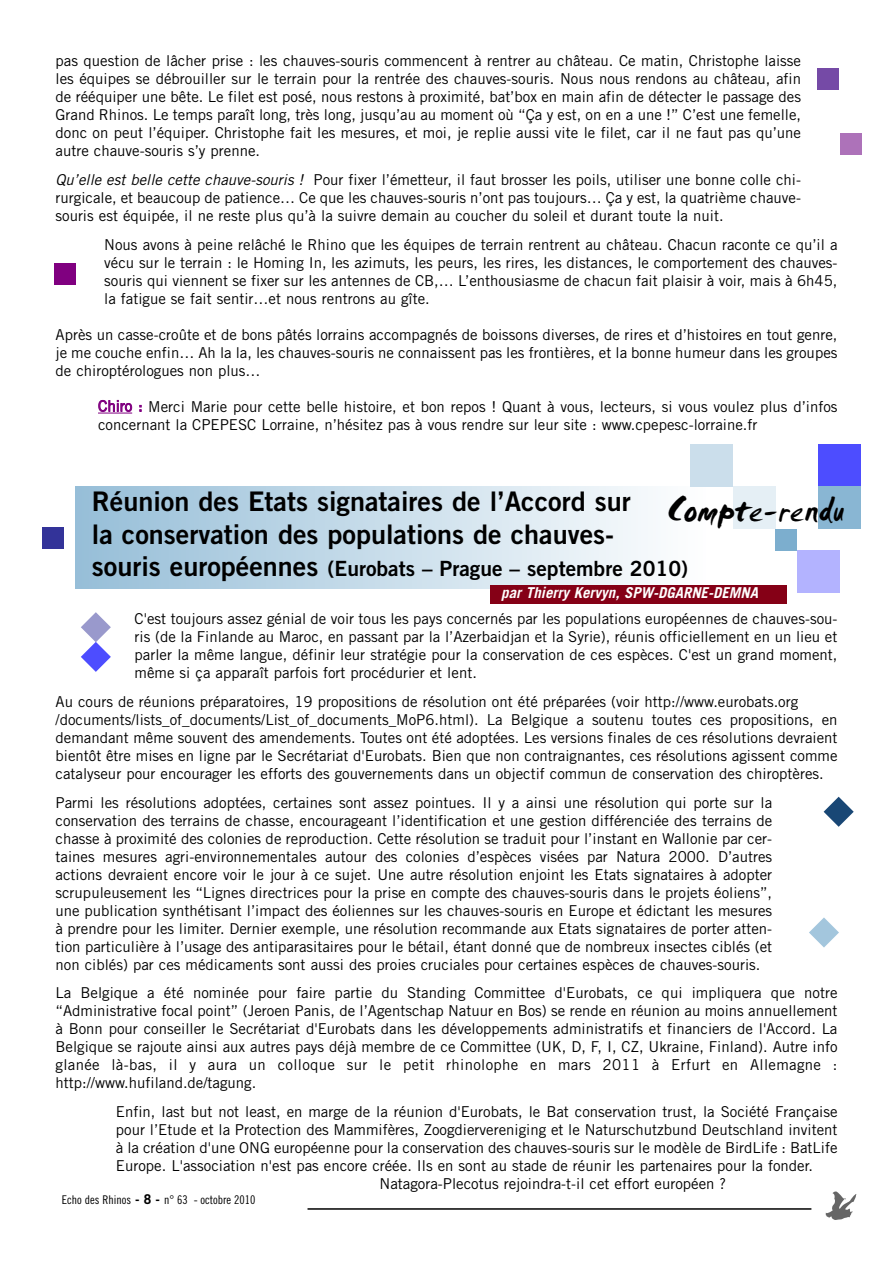
<style>
.page{position:relative;width:893px;height:1263px;background:#fff}
.page>*{position:absolute;margin:0;border:0;box-sizing:border-box;transform-origin:0 0}
.t1{font:36px "Smudger Plain";color:#000}
.t2{font:27px/32.4px "Trade Gothic Bold Two";color:#000}
.t3{font:21px "Trade Gothic Bold Two";color:#000}
.t4{font:15px/18px "Trade Gothic";color:#000;text-align:justify}
.t5{font:italic 700 15px "Trade Gothic";color:#fff}
.t6{font:12px "Trade Gothic Cond Eighteen";color:#000}
.s1{font-style:italic}
.s2{color:#800080}
.s3{font-size:27px}
.s4{font-family:"Trade Gothic";font-weight:700;font-size:13.5px}
</style>
<div class="page">
<hr style="left:98px;top:413px;width:34px;height:1px;background:#800080">
<hr style="left:307px;top:1208px;width:504px;height:2px;background:#000">
<img style="left:825px;top:1191px;width:31px;height:29px">
<div style="left:817px;top:68px;width:22px;height:21px;background:#754aa6"></div>
<div style="left:840px;top:133px;width:21px;height:21px;background:#ad72b9"></div>
<div style="left:75px;top:486px;width:631px;height:102px;background:linear-gradient(to right,#96bed8,#fefeff)"></div>
<div style="left:776px;top:529px;width:21px;height:21px;background:#7caece"></div>
<div style="left:733px;top:487px;width:43px;height:42px;background:#e5eff5"></div>
<div style="left:691px;top:444px;width:42px;height:43px;background:#cbdeeb"></div>
<div style="left:818px;top:444px;width:43px;height:43px;background:#4d4dff"></div>
<div style="left:797px;top:550px;width:42px;height:43px;background:#b3b3ff"></div>
<div style="left:818px;top:487px;width:43px;height:42px;background:#89b6d3"></div>
<div style="left:491px;top:585px;width:296px;height:18px;background:#850016"></div>
<div style="left:54px;top:263px;width:21px;height:22px;background:#800080"></div>
<div style="left:43px;top:527px;width:21px;height:21px;background:#339"></div>
<svg style="left:81px;top:612px;width:30px;height:60px"></svg>
<svg style="left:824px;top:797px;width:30px;height:30px"></svg>
<svg style="left:809px;top:917px;width:30px;height:30px"></svg>
<p class="t4" style="left:56px;top:52px;width:747px">pas question de lâcher prise : les chauves-souris commencent à rentrer au château. Ce matin, Christophe laisse les équipes se débrouiller sur le terrain pour la rentrée des chauves-souris. Nous nous rendons au château, afin de rééquiper une bête. Le filet est posé, nous restons à proximité, bat’box en main afin de détecter le passage des Grand Rhinos. Le temps paraît long, très long, jusqu’au au moment où “Ça y est, on en a une !” C’est une femelle, donc on peut l’équiper. Christophe fait les mesures, et moi, je replie aussi vite le filet, car il ne faut pas qu’une autre chauve-souris s’y prenne.</p>
<p class="t4" style="left:56px;top:170px;width:747px"><span class="s1">Qu’elleestbellecettechauve-souris!</span> Pour fixer l’émetteur, il faut brosser les poils, utiliser une bonne colle chi&shy;rurgicale, et beaucoup de patience… Ce que les chauves-souris n’ont pas toujours… Ça y est, la quatrième chauve&shy;souris est équipée, il ne reste plus qu’à la suivre demain au coucher du soleil et durant toute la nuit.</p>
<p class="t4" style="left:104px;top:235px;width:735px">Nous avons à peine relâché le Rhino que les équipes de terrain rentrent au château. Chacun raconte ce qu’il a vécu sur le terrain : le Homing In, les azimuts, les peurs, les rires, les distances, le comportement des chauves&shy;souris qui viennent se fixer sur les antennes de CB,… L’enthousiasme de chacun fait plaisir à voir, mais à 6h45, la fatigue se fait sentir…et nous rentrons au gîte.</p>
<p class="t4" style="left:56px;top:325px;width:783px">Après un casse-croûte et de bons pâtés lorrains accompagnés de boissons diverses, de rires et d’histoires en tout genre, je me couche enfin… Ah la la, les chauves-souris ne connaissent pas les frontières, et la bonne humeur dans les groupes de chiroptérologues non plus…</p>
<p class="t4" style="left:98px;top:397px;width:741px"><span class="s2">Chiro :</span> Merci Marie pour cette belle histoire, et bon repos ! Quant à vous, lecteurs, si vous voulez plus d’infos concernant la CPEPESC Lorraine, n’hésitez pas à vous rendre sur leur site : www.cpepesc-lorraine.fr</p>
<h2 class="t2" style="left:92px;top:485px;width:540px">Réunion des Etats signataires de l’Accord sur la conservation des populations de chauves-</h2>
<h3 class="t3" style="left:92px;top:555px;width:598px"><span class="s3">souris européennes</span> (Eurobats – Prague – septembre 2010)</h3>
<p class="t5" style="left:501px;top:583px;width:258px">par Thierry Kervyn, SPW-DGARNE-DEMNA</p>
<h1 class="t1" style="left:667px;top:489px;width:179px">Compte-rendu</h1>
<p class="t4" style="left:135px;top:610px;width:704px">C'est toujours assez génial de voir tous les pays concernés par les populations européennes de chauves-sou&shy;ris (de la Finlande au Maroc, en passant par la l’Azerbaidjan et la Syrie), réunis officiellement en un lieu et parler la même langue, définir leur stratégie pour la conservation de ces espèces. C'est un grand moment, même si ça apparaît parfois fort procédurier et lent.</p>
<p class="t4" style="left:55px;top:692px;width:784px;text-align:left">Au cours de réunions préparatoires, 19 propositions de résolution ont été préparées (voir http://www.eurobats.org /documents/lists_of_documents/List_of_documents_MoP6.html). La Belgique a soutenu toutes ces propositions, en demandant même souvent des amendements. Toutes ont été adoptées. Les versions finales de ces résolutions devraient bientôt être mises en ligne par le Secrétariat d'Eurobats. Bien que non contraignantes, ces résolutions agissent comme catalyseur pour encourager les efforts des gouvernements dans un objectif commun de conservation des chiroptères.</p>
<p class="t4" style="left:55px;top:793px;width:718px">Parmi les résolutions adoptées, certaines sont assez pointues. Il y a ainsi une résolution qui porte sur la conservation des terrains de chasse, encourageant l’identification et une gestion différenciée des terrains de chasse à proximité des colonies de reproduction. Cette résolution se traduit pour l’instant en Wallonie par cer&shy;taines mesures agri-environnementales autour des colonies d’espèces visées par Natura 2000. D’autres actions devraient encore voir le jour à ce sujet. Une autre résolution enjoint les Etats signataires à adopter scrupuleusement les “Lignes directrices pour la prise en compte des chauves-souris dans le projets éoliens”, une publication synthétisant l’impact des éoliennes sur les chauves-souris en Europe et édictant les mesures à prendre pour les limiter. Dernier exemple, une résolution recommande aux Etats signataires de porter atten&shy;tion particulière à l’usage des antiparasitaires pour le bétail, étant donné que de nombreux insectes ciblés (et non ciblés) par ces médicaments sont aussi des proies cruciales pour certaines espèces de chauves-souris.</p>
<p class="t4" style="left:56px;top:984px;width:784px">La Belgique a été nominée pour faire partie du Standing Committee d'Eurobats, ce qui impliquera que notre “Administrative focal point” (Jeroen Panis, de l’Agentschap Natuur en Bos) se rende en réunion au moins annuellement à Bonn pour conseiller le Secrétariat d'Eurobats dans les développements administratifs et financiers de l'Accord. La Belgique se rajoute ainsi aux autres pays déjà membre de ce Committee (UK, D, F, I, CZ, Ukraine, Finland). Autre info glanée là-bas, il y aura un colloque sur le petit rhinolophe en mars 2011 à Erfurt en Allemagne : http://www.hufiland.de/tagung.</p>
<p class="t4" style="left:116px;top:1102px;width:723px">Enfin, last but not least, en marge de la réunion d'Eurobats, le Bat conservation trust, la Société Française</p>
<p class="t4" style="left:116px;top:1120px;width:723px">pour l’Etude et la Protection des Mammifères, Zoogdiervereniging et le Naturschutzbund Deutschland invitent</p>
<p class="t4" style="left:116px;top:1138px;width:723px">à la création d'une ONG européenne pour la conservation des chauves-souris sur le modèle de BirdLife : BatLife</p>
<p class="t4" style="left:116px;top:1156px;width:699px">Europe. L'association n'est pas encore créée. Ils en sont au stade de réunir les partenaires pour la fonder.</p>
<p class="t4" style="left:380px;top:1174px;width:348px">Natagora-Plecotus rejoindra-t-il cet effort européen ?</p>
<p class="t6" style="left:62px;top:1192px;width:195px">Echo des Rhinos <span class="s4">- 8 -</span> n° 63 - octobre 2010</p>
</div>
